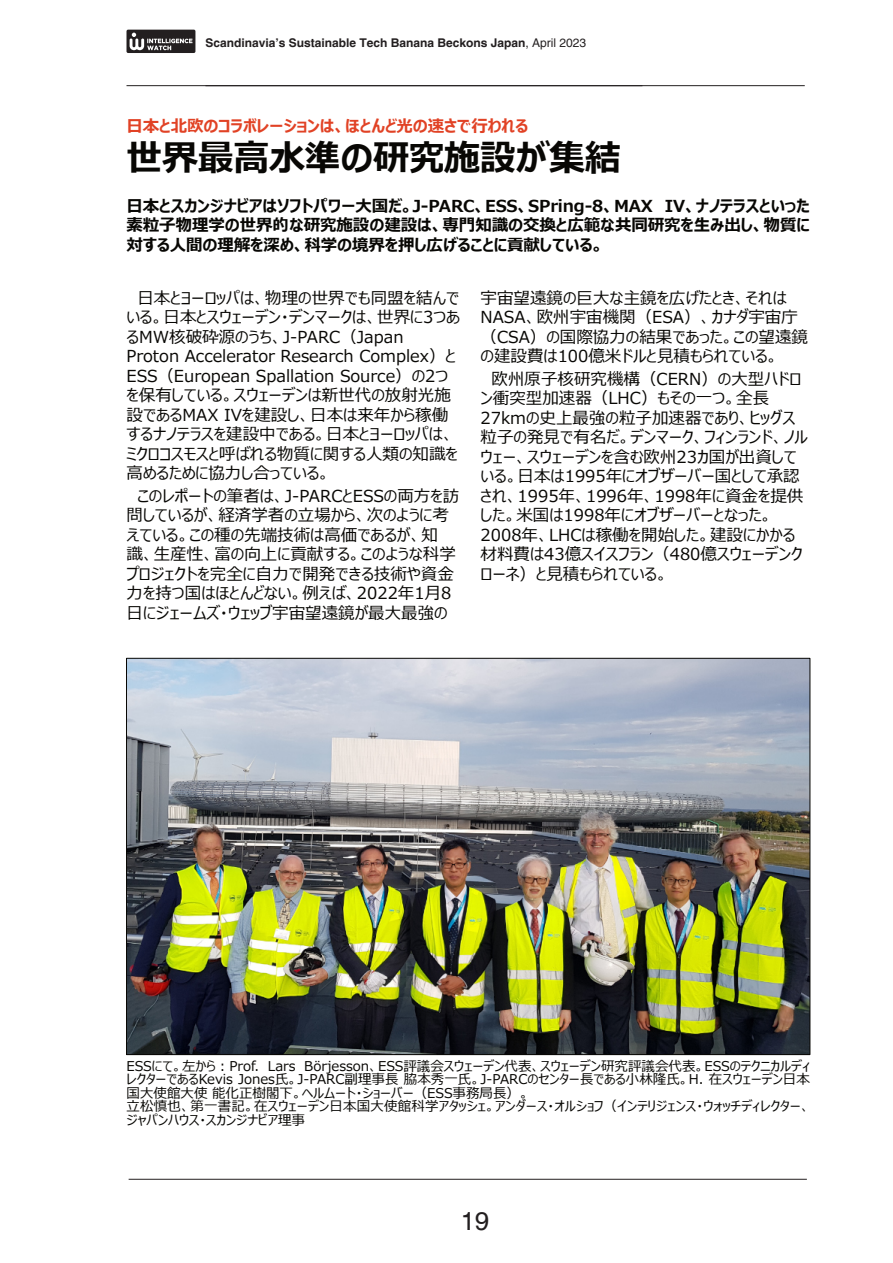
<style>
.page{position:relative;width:893px;height:1263px;background:#fff}
.page>*{position:absolute;margin:0;border:0;box-sizing:border-box;transform-origin:0 0}
.t1{font:700 36px "Meiryo UI";letter-spacing:-.01em;color:#080704}
.t2{font:25.5px "Helvetica";color:#231f20}
.t3{font:16.5px/19.5px "Meiryo UI";color:#080704}
.t4{font:700 16.5px/19.5px "Meiryo UI";letter-spacing:-.01em;color:#080704;text-align:justify}
.t5{font:700 16.5px "Meiryo UI";letter-spacing:-.01em;color:#e14225}
.t6{font:13.5px/13.5px "Meiryo UI";color:#080704}
.t7{font:700 12px "Helvetica";color:#231f20}
.s1{font-weight:400}
</style>
<div class="page">
<hr style="left:129px;top:1179px;width:678px;height:1px;background:#231f20">
<hr style="left:126px;top:85px;width:679px;height:1px;background:#231f20">
<svg style="left:126px;top:30px;width:69px;height:23px;background:#4d4a4b"></svg>
<img style="left:128px;top:660px;width:680px;height:393px">
<p class="t7" style="left:205px;top:38px;width:382px">Scandinavia’s Sustainable Tech Banana Beckons Japan<span class="s1">, April 2023</span></p>
<p class="t5" style="left:126px;top:117px;width:403px">日本と北欧のコラボレーションは、ほとんど光の速さで行われる</p>
<h1 class="t1" style="left:126px;top:139px;width:496px">世界最高水準の研究施設が集結</h1>
<p class="t4" style="left:126px;top:196px;width:685px">日本とスカンジナビアはソフトパワー大国だ。J-PARC、ESS、SPring-8、MAX IV、ナノテラスといった素粒子物理学の世界的な研究施設の建設は、専門知識の交換と広範な共同研究を生み出し、物質に対する人間の理解を深め、科学の境界を押し広げることに貢献している。</p>
<p class="t3" style="left:126px;top:288px;width:335px;text-indent:11px">日本とヨーロッパは、物理の世界でも同盟を結んでいる。日本とスウェーデン・デンマークは、世界に3つあるMW核破砕源のうち、J-PARC（Japan<br>Proton Accelerator Research Complex）と<br>ESS（European Spallation Source）の2つを保有している。スウェーデンは新世代の放射光施設であるMAX IVを建設し、日本は来年から稼働するナノテラスを建設中である。日本とヨーロッパは、ミクロコスモスと呼ばれる物質に関する人類の知識を高めるために協力し合っている。</p>
<p class="t3" style="left:126px;top:486px;width:334px;text-indent:11px">このレポートの筆者は、J-PARCとESSの両方を訪問しているが、経済学者の立場から、次のように考えている。この種の先端技術は高価であるが、知<br>識、生産性、富の向上に貢献する。このような科学プロジェクトを完全に自力で開発できる技術や資金力を持つ国はほとんどない。例えば、2022年1月8日にジェームズ・ウェッブ宇宙望遠鏡が最大最強の</p>
<p class="t3" style="left:481px;top:288px;width:329px">宇宙望遠鏡の巨大な主鏡を広げたとき、それは<br>NASA、欧州宇宙機関（ESA）、カナダ宇宙庁（CSA）の国際協力の結果であった。この望遠鏡の建設費は100億米ドルと見積もられている。</p>
<p class="t3" style="left:481px;top:369px;width:329px;text-indent:11px">欧州原子核研究機構（CERN）の大型ハドロン衝突型加速器（LHC）もその一つ。全長<br>27kmの史上最強の粒子加速器であり、ヒッグス粒子の発見で有名だ。デンマーク、フィンランド、ノルウェー、スウェーデンを含む欧州23カ国が出資している。日本は1995年にオブザーバー国として承認され、1995年、1996年、1998年に資金を提供した。米国は1998年にオブザーバーとなった。<br>2008年、LHCは稼働を開始した。建設にかかる材料費は43億スイスフラン（480億スウェーデンクローネ）と見積もられている。</p>
<p class="t6" style="left:126px;top:1059px;width:685px">ESSにて。左から︓Prof. Lars Börjesson、ESS評議会スウェーデン代表、スウェーデン研究評議会代表。ESSのテクニカルディレクターであるKevis Jones氏。J-PARC副理事長脇本秀一氏。J-PARCのセンター長である小林隆氏。H. 在スウェーデン日本国大使館大使能化正樹閣下。ヘルムート・ショーバー（ESS事務局長）。<br>立松慎也、第一書記。在スウェーデン日本国大使館科学アタッシェ。アンダース・オルショフ（インテリジェンス・ウォッチディレクター、ジャパンハウス・スカンジナビア理事</p>
<h2 class="t2" style="left:461px;top:1211px;width:30px">19</h2>
</div>
